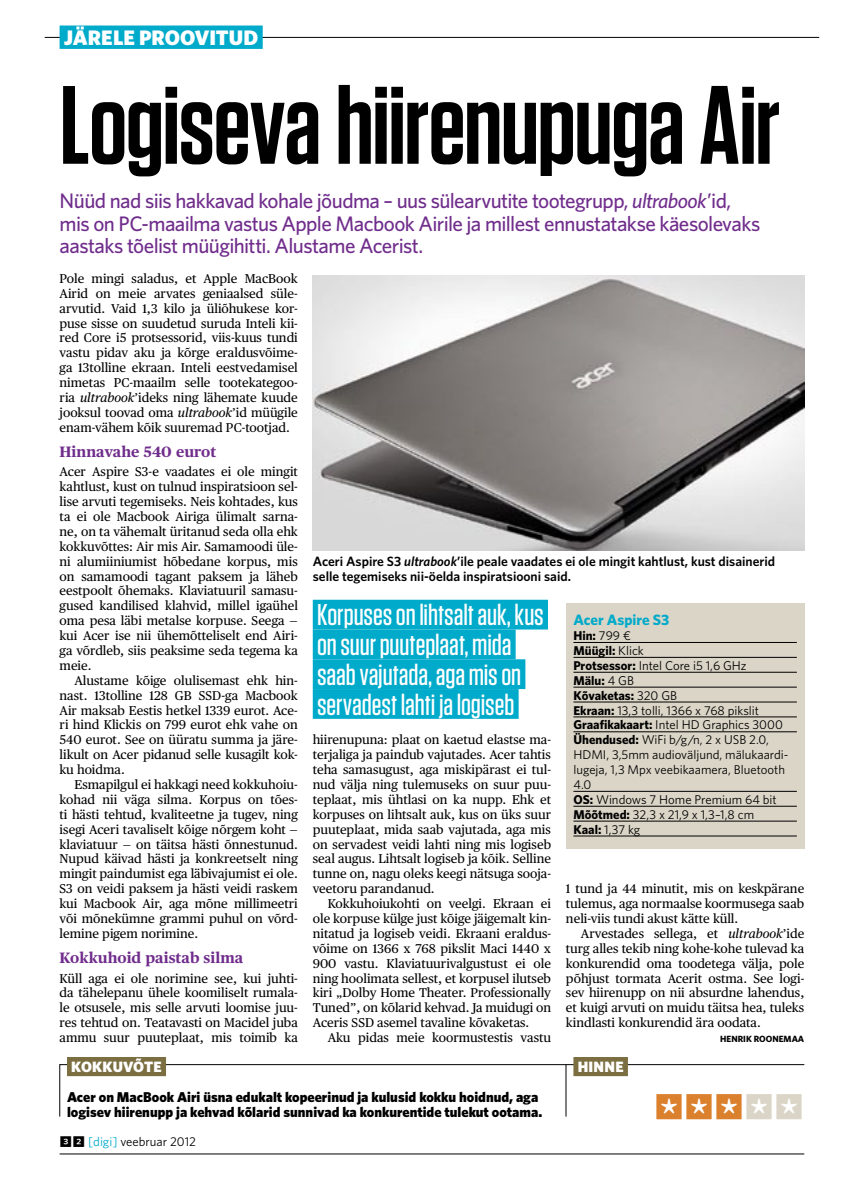
<style>
.page{position:relative;width:849px;height:1191px;background:#fff}
.page>*{position:absolute;margin:0;border:0;box-sizing:border-box;transform-origin:0 0}
.t1{font:600 111px "Tungsten";letter-spacing:-.015em;color:#000}
.t2{font:500 30px/29.7px "Tungsten";letter-spacing:-.005em;color:#fff}
.t3{font:30px "Whitney Index Black Sq Bd";color:#db812e}
.t4{font:500 21px/22.4px "Whitney";letter-spacing:-.03em;color:#702d8c}
.t5{font:900 21px "Whitney";color:#fff}
.t6{font:700 15px "Publico Text";color:#702d8c}
.t7{font:900 15px "Whitney";letter-spacing:.015em;color:#fff}
.t8{font:700 15px "Whitney";color:#00aaca}
.t9{font:900 14.25px/14.9px "Whitney";color:#000}
.t10{font:600 13.5px/14.9px "Whitney";color:#000}
.t11{font:12.75px/14.9px "Publico Text";color:#000;text-align:justify}
.t12{font:12.75px/14.9px "Whitney";color:#000}
.t13{font:700 9px "Whitney";color:#000}
.s1{font-style:italic}
.s2{font-weight:700}
.s3{color:#dbd5c7}
.s4{font-family:"Whitney Index Black Sq Bd"}
.s5{color:#00aaca}
</style>
<div class="page">
<div style="left:566px;top:603px;width:238px;height:245px;background:#dbd5c7"></div>
<hr style="left:573px;top:642px;width:223px;height:1px;background:#000">
<hr style="left:573px;top:657px;width:223px;height:1px;background:#000">
<hr style="left:573px;top:672px;width:223px;height:1px;background:#000">
<hr style="left:573px;top:687px;width:223px;height:1px;background:#000">
<hr style="left:573px;top:702px;width:223px;height:1px;background:#000">
<hr style="left:573px;top:716px;width:223px;height:1px;background:#000">
<hr style="left:573px;top:731px;width:223px;height:1px;background:#000">
<hr style="left:573px;top:791px;width:223px;height:1px;background:#000">
<hr style="left:573px;top:806px;width:223px;height:1px;background:#000">
<hr style="left:573px;top:821px;width:223px;height:1px;background:#000">
<hr style="left:573px;top:835px;width:223px;height:1px;background:#000">
<svg style="left:59px;top:1064px;width:745px;height:53px"></svg>
<div style="left:67px;top:1057px;width:99px;height:19px;background:#7b6e41"></div>
<div style="left:573px;top:1057px;width:54px;height:19px;background:#7b6e41"></div>
<hr style="left:565px;top:1064px;width:1px;height:52px;background:#000">
<img style="left:313px;top:275px;width:491px;height:276px">
<div style="left:313px;top:600px;width:235px;height:29px;background:#00aaca"></div>
<div style="left:313px;top:629px;width:202px;height:30px;background:#00aaca"></div>
<div style="left:313px;top:659px;width:212px;height:30px;background:#00aaca"></div>
<div style="left:313px;top:689px;width:205px;height:30px;background:#00aaca"></div>
<hr style="left:45px;top:37px;width:774px;height:1px;background:#000">
<hr style="left:60px;top:1153px;width:744px;height:1px;background:#000">
<div style="left:60px;top:26px;width:203px;height:23px;background:#00aaca"></div>
<h3 class="t5" style="left:64px;top:25px;width:196px">järele proovitud</h3>
<h1 class="t1" style="left:60px;top:67px;width:721px">Logiseva hiirenupuga Air</h1>
<h3 class="t4" style="left:60px;top:189px;width:702px">N üüd nad siis hakkavad kohale jõudma – uus sülearvutite tootegrupp, <span class="s1">ultrabook</span>’id, mis on PC-maailma vastus Apple Macbook Airile ja millest ennustatakse käesolevaks aastaks tõelist müügihitti. Alustame Acerist.</h3>
<p class="t11" style="left:60px;top:271px;width:240px">Pole mingi saladus, et Apple MacBook Airid on meie arvates geniaalsed süle&shy;arvutid. Vaid 1,3 kilo ja üliõhukese kor&shy;puse sisse on suudetud suruda Inteli kii&shy;red Core i5 protsessorid, viis-kuus tundi vastu pidav aku ja kõrge eraldusvõime&shy;ga 13tolline ekraan. Inteli eestvedamisel nimetas PC-maailm selle tootekategoo&shy;ria <span class="s1">ultrabook</span>’ideks ning lähemate kuude jooksul toovad oma <span class="s1">ultrabook</span>’id müügile enam-vähem kõik suuremad PC-tootjad.</p>
<p class="t6" style="left:60px;top:443px;width:158px">Hinnavahe 540 eurot</p>
<p class="t11" style="left:60px;top:464px;width:240px">Acer Aspire S3-e vaadates ei ole mingit kahtlust, kust on tulnud inspiratsioon sel&shy;lise arvuti tegemiseks. Neis kohtades, kus ta ei ole Macbook Airiga ülimalt sarna&shy;ne, on ta vähemalt üritanud seda olla ehk kokkuvõttes: Air mis Air. Samamoodi üle&shy;ni alumiiniumist hõbedane korpus, mis on samamoodi tagant paksem ja läheb eestpoolt õhemaks. Klaviatuuril samasu&shy;gused kandilised klahvid, millel igaühel oma pesa läbi metalse korpuse. Seega — kui Acer ise nii ühemõtteliselt end Airi&shy;ga võrdleb, siis peaksime seda tegema ka meie.</p>
<p class="t11" style="left:60px;top:673px;width:240px;text-indent:15px">Alustame kõige olulisemast ehk hin&shy;nast. 13tolline 128 GB SSD-ga Macbook Air maksab Eestis hetkel 1339 eurot. Ace&shy;ri hind Klickis on 799 eurot ehk vahe on 540 eurot. See on üüratu summa ja järe&shy;likult on Acer pidanud selle kusagilt kok&shy;ku hoidma.</p>
<p class="t11" style="left:60px;top:777px;width:240px;text-indent:15px">Esmapilgul ei hakkagi need kokkuhoiu&shy;kohad nii väga silma. Korpus on tões&shy;ti hästi tehtud, kvaliteetne ja tugev, ning isegi Aceri tavaliselt kõige nõrgem koht — klaviatuur — on täitsa hästi õnnestunud.<br>Nupud käivad hästi ja konkreetselt ning mingit paindumist ega läbivajumist ei ole.<br>S3 on veidi paksem ja hästi veidi raskem kui Macbook Air, aga mõne millimeetri või mõnekümne grammi puhul on võrd&shy;lemine pigem norimine.</p>
<p class="t6" style="left:60px;top:948px;width:185px">Kokkuhoid paistab silma</p>
<p class="t11" style="left:60px;top:970px;width:240px">Küll aga ei ole norimine see, kui juhti&shy;da tähelepanu ühele koomiliselt rumala&shy;le otsusele, mis selle arvuti loomise juu&shy;res tehtud on. Teatavasti on Macidel juba ammu suur puuteplaat, mis toimib ka</p>
<p class="t10" style="left:313px;top:553px;width:464px">Aceri Aspire S3 <span class="s1">ultrabook</span>’ile peale vaadates ei ole mingit kahtlust, kust disainerid selle tegemiseks nii-öelda inspiratsiooni said.</p>
<h2 class="t2" style="left:317px;top:600px;width:228px">Korpuses on lihtsalt auk, kus on suur puuteplaat, mida saab vajutada, aga mis on servadest lahti ja logiseb</h2>
<p class="t11" style="left:313px;top:732px;width:240px">hiirenupuna: plaat on kaetud elastse ma&shy;terjaliga ja paindub vajutades. Acer tahtis teha samasugust, aga miskipärast ei tul&shy;nud välja ning tulemuseks on suur puu&shy;teplaat, mis ühtlasi on ka nupp. Ehk et korpuses on lihtsalt auk, kus on üks suur puuteplaat, mida saab vajutada, aga mis on servadest veidi lahti ning mis logiseb seal augus. Lihtsalt logiseb ja kõik. Selline tunne on, nagu oleks keegi nätsuga sooja&shy;veetoru parandanud.</p>
<p class="t11" style="left:313px;top:896px;width:240px;text-indent:15px">Kokkuhoiukohti on veelgi. Ekraan ei ole korpuse külge just kõige jäigemalt kin&shy;nitatud ja logiseb veidi. Ekraani eraldus&shy;võime on 1366 x 768 pikslit Maci 1440 x 900 vastu. Klaviatuurivalgustust ei ole ning hoolimata sellest, et korpusel ilutseb kiri „Dolby Home Theater. Professionally Tuned”, on kõlarid kehvad. Ja muidugi on Aceris SSD asemel tavaline kõvaketas.</p>
<p class="t11" style="left:327px;top:1030px;width:225px">Aku pidas meie koormustestis vastu</p>
<p class="t8" style="left:573px;top:611px;width:97px">Acer Aspire S3</p>
<p class="t12" style="left:573px;top:628px;width:216px"><span class="s2">Hin:</span> 799 €<br><span class="s2">Müügil:</span> Klick<br><span class="s2">Protsessor:</span> Intel Core i5 1,6 GHz<br><span class="s2">Mälu:</span> 4 GB<br><span class="s2">Kõvaketas:</span> 320 GB<br><span class="s2">Ekraan:</span> 13,3 tolli, 1366 x 768 pikslit<br><span class="s2">Graafikakaart:</span> Intel HD Graphics 3000<br><span class="s2">Ühendused:</span> WiFi b/g/n, 2 x USB 2.0,<br>HDMI, 3,5mm audioväljund, mälukaardi&shy;lugeja, 1,3 Mpx veebikaamera, Bluetooth<br>4.0<br><span class="s2">OS:</span> Windows 7 Home Premium 64 bit<br><span class="s2">Mõõtmed:</span> 32,3 x 21,9 x 1,3–1,8 cm<br><span class="s2">Kaal:</span> 1,37 kg</p>
<p class="t11" style="left:566px;top:881px;width:240px">1 tund ja 44 minutit, mis on keskpärane tulemus, aga normaalse koormusega saab neli-viis tundi akust kätte küll.</p>
<p class="t11" style="left:566px;top:926px;width:240px;text-indent:15px">Arvestades sellega, et <span class="s1">ultrabook</span>’ide turg alles tekib ning kohe-kohe tulevad ka konkurendid oma toodetega välja, pole põhjust tormata Acerit ostma. See logi&shy;sev hiirenupp on nii absurdne lahendus, et kuigi arvuti on muidu täitsa hea, tuleks kindlasti konkurendid ära oodata.</p>
<p class="t13" style="left:720px;top:1033px;width:13px">Henrik</p>
<p class="t13" style="left:753px;top:1033px;width:13px">Roonemaa</p>
<p class="t7" style="left:71px;top:1057px;width:92px">kokkuvõte</p>
<p class="t9" style="left:67px;top:1088px;width:476px">Acer on MacBook Airi üsna edukalt kopeerinud ja kulusid kokku hoidnud, aga logisev hiirenupp ja kehvad kõlarid sunnivad ka konkurentide tulekut ootama.</p>
<h2 class="t3" style="left:654px;top:1092px;width:151px">***<span class="s3">**</span></h2>
<p class="t7" style="left:577px;top:1057px;width:47px">hinne</p>
<p class="t12" style="left:60px;top:1134px;width:138px"><span class="s4">32</span> <span class="s5">[digi]</span> veebruar 2012</p>
</div>
